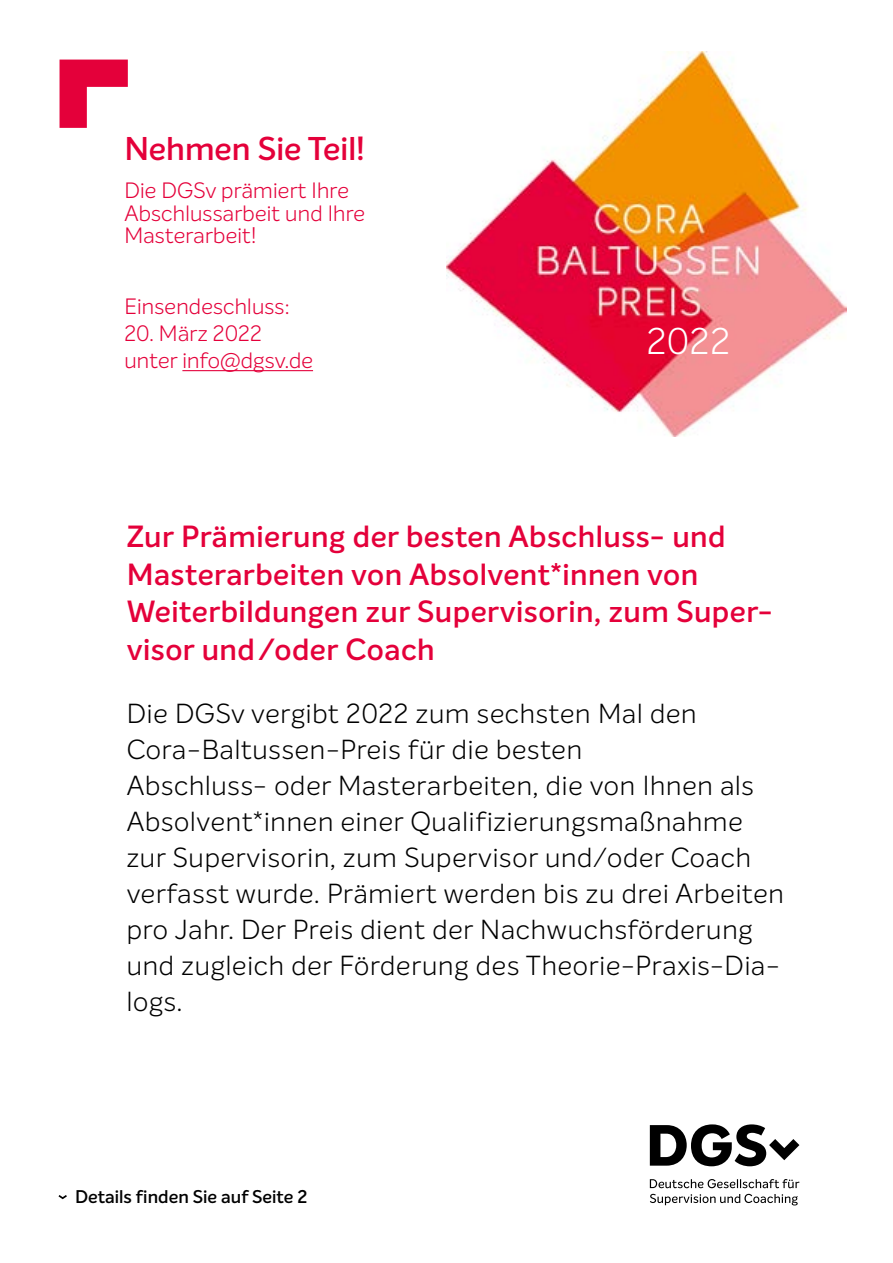
<style>
.page{position:relative;width:893px;height:1263px;background:#fff}
.page>*{position:absolute;margin:0;border:0;box-sizing:border-box;transform-origin:0 0}
.t1{font:300 36.3px "Intelo Alt";color:#fff}
.t2{font:600 32.25px "Intelo Alt";color:#e4003a}
.t3{font:600 30px/37.5px "Intelo Alt";letter-spacing:.015em;color:#e4003a}
.t4{font:300 27px/36px "Intelo Alt";letter-spacing:.03em;color:#000}
.t5{font:300 21.75px/22.5px "Intelo Alt";letter-spacing:.01em;color:#e4003a}
.t6{font:600 18px "Intelo Alt";color:#000}
</style>
<div class="page">
<svg style="left:58px;top:1195px;width:9px;height:4px"></svg>
<svg style="left:650px;top:1124px;width:149px;height:81px"></svg>
<img style="left:446px;top:52px;width:400px;height:384px">
<hr style="left:182px;top:370px;width:131px;height:1px;background:#e4003a">
<svg style="left:60px;top:60px;width:68px;height:68px"></svg>
<p class="t2" style="left:124px;top:128px;width:243px">Nehmen Sie Teil!</p>
<p class="t5" style="left:124px;top:179px;width:242px">Die DGSv prämiert Ihre<br>Abschlussarbeit und Ihre<br>Masterarbeit!</p>
<p class="t5" style="left:124px;top:295px;width:167px">Einsendeschluss:</p>
<p class="t5" style="left:124px;top:320px;width:190px;line-height:27px">20. März 2022 unter info@dgsv.de</p>
<h1 class="t1" style="left:647px;top:318px;width:85px">2022</h1>
<p class="t3" style="left:127px;top:518px;width:647px">Zur Prämierung der besten Abschluss- und Masterarbeiten von Absolvent*innen von Weiterbildungen zur Supervisorin, zum Super&shy;visor und /oder Coach</p>
<p class="t4" style="left:127px;top:695px;width:659px">Die DGSv vergibt 2022 zum sechsten Mal den Cora-Baltussen-Preis für die besten<br>Abschluss- oder Masterarbeiten, die von Ihnen als Absolvent*innen einer Qualifizierungsmaßnahme zur Supervisorin, zum Supervisor und/oder Coach verfasst wurde. Prämiert werden bis zu drei Arbeiten pro Jahr. Der Preis dient der Nachwuchsförderung und zugleich der Förderung des Theorie-Praxis-Dia&shy;logs.</p>
<p class="t6" style="left:75px;top:1186px;width:234px">Details finden Sie auf Seite 2</p>
</div>
